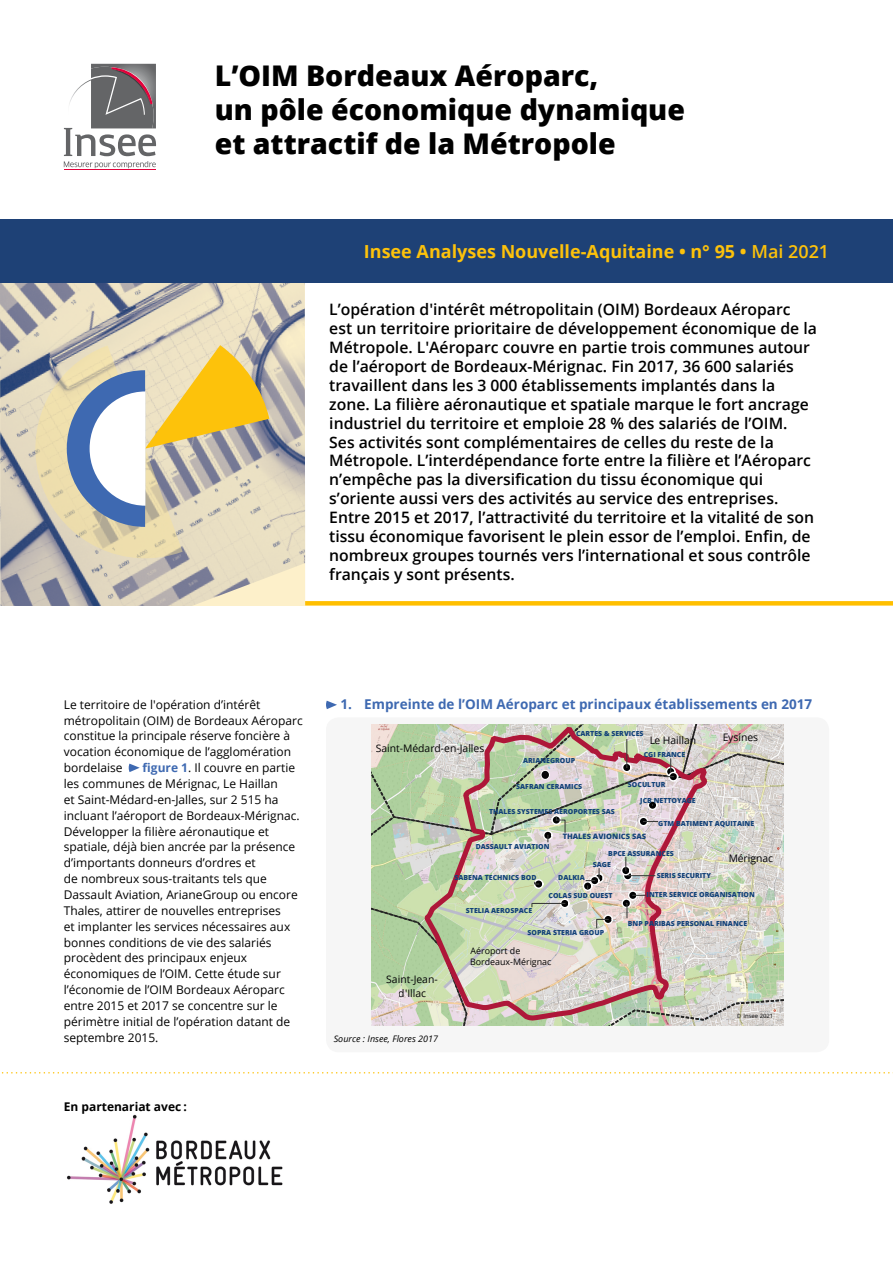
<style>
.page{position:relative;width:893px;height:1263px;background:#fff}
.page>*{position:absolute;margin:0;border:0;box-sizing:border-box;transform-origin:0 0}
.t1{font:800 28.5px/34.2px "Open Sans";color:#000}
.t2{font:700 18px "Open Sans";color:#fdc20b}
.t3{font:600 15.75px/18.9px "Open Sans";color:#000}
.t4{font:700 13.5px "Open Sans";color:#3e69b1}
.t5{font:12px/15.9px "Open Sans";color:#000}
.t6{font:700 12px "Open Sans";color:#000}
.t7{font:10.35px/14px "Open Sans";color:#020203;text-align:center}
.t8{font:italic 9px "Open Sans";color:#000}
.t9{font:8.85px/10.9px "Open Sans";color:#020203}
.t10{font:800 7.5px "Open Sans";color:#134279}
.t11{font:800 6.9px "Open Sans";color:#134279}
.t12{font:5.85px "Open Sans";color:#020203}
.s1{font-weight:600}
.s2{font-weight:700;color:#3e69b1}
</style>
<div class="page">
<hr style="left:64px;top:170px;width:92px;height:1px;background:#e2023b">
<svg style="left:64px;top:64px;width:92px;height:104px"></svg>
<svg style="left:1px;top:1072px;width:892px;height:1px"></svg>
<img style="left:67px;top:1114px;width:216px;height:90px">
<div style="left:326px;top:717px;width:503px;height:335px;background:#f6f6f6;border-radius:13px"></div>
<svg style="left:326px;top:701px;width:11px;height:8px"></svg>
<svg style="left:371px;top:724px;width:413px;height:302px;background:#cacab7"></svg>
<svg style="left:128px;top:764px;width:12px;height:8px"></svg>
<svg style="left:305px;top:543px;width:588px;height:63px"></svg>
<img style="left:0;top:283px;width:305px;height:323px">
<div style="left:0;top:219px;width:893px;height:64px;background:#1e4176"></div>
<svg style="left:35px;top:345px;width:234px;height:213px;background:#cdc4a6"></svg>
<h1 class="t1" style="left:215px;top:57px;width:472px">L’OIM Bordeaux Aéroparc,<br>un pôle économique dynamique et attractif de la Métropole</h1>
<p class="t2" style="left:364px;top:239px;width:467px">Insee Analyses Nouvelle-Aquitaine • n° 95 • <span class="s1">Mai 2021</span></p>
<p class="t3" style="left:329px;top:300px;width:489px">L’opération d'intérêt métropolitain (OIM) Bordeaux Aéroparc est un territoire prioritaire de développement économique de la Métropole. L'Aéroparc couvre en partie trois communes autour de l’aéroport de Bordeaux-Mérignac. Fin 2017, 36 600 salariés travaillent dans les 3 000 établissements implantés dans la zone. La filière aéronautique et spatiale marque le fort ancrage industriel du territoire et emploie 28 % des salariés de l’OIM.<br>Ses activités sont complémentaires de celles du reste de la Métropole. L’interdépendance forte entre la filière et l’Aéroparc n’empêche pas la diversification du tissu économique qui s’oriente aussi vers des activités au service des entreprises.<br>Entre 2015 et 2017, l’attractivité du territoire et la vitalité de son tissu économique favorisent le plein essor de l’emploi. Enfin, de nombreux groupes tournés vers l’international et sous contrôle français y sont présents.</p>
<p class="t5" style="left:64px;top:696px;width:240px">Le territoire de l'opération d’intérêt métropolitain (OIM) de Bordeaux Aéroparc constitue la principale réserve foncière à vocation économique de l’agglomération bordelaise</p>
<p class="t5" style="left:64px;top:759px;width:237px;text-indent:79px"><span class="s2">figure 1</span>. Il couvre en partie les communes de Mérignac, Le Haillan<br>et Saint-Médard-en-Jalles, sur 2 515 ha incluant l’aéroport de Bordeaux-Mérignac.<br>Développer la filière aéronautique et spatiale, déjà bien ancrée par la présence d’importants donneurs d’ordres et<br>de nombreux sous-traitants tels que Dassault Aviation, ArianeGroup ou encore Thales, attirer de nouvelles entreprises<br>et implanter les services nécessaires aux bonnes conditions de vie des salariés procèdent des principaux enjeux économiques de l’OIM. Cette étude sur l’économie de l’OIM Bordeaux Aéroparc entre 2015 et 2017 se concentre sur le périmètre initial de l’opération datant de septembre 2015.</p>
<p class="t6" style="left:64px;top:1098px;width:125px">En partenariat avec :</p>
<p class="t4" style="left:341px;top:695px;width:473px">1. Empreinte de l’OIM Aéroparc et principaux établissements en 2017</p>
<p class="t7" style="left:376px;top:741px;width:110px">Saint-Médard-en-Jalles</p>
<p class="t11" style="left:576px;top:728px;width:69px">CARTES &amp; SERVICES</p>
<p class="t7" style="left:649px;top:733px;width:49px">Le Haillan</p>
<p class="t11" style="left:523px;top:755px;width:53px">ARIANEGROUP</p>
<p class="t11" style="left:516px;top:781px;width:67px">SAFRAN CERAMICS</p>
<p class="t11" style="left:644px;top:749px;width:43px">CGI FRANCE</p>
<p class="t11" style="left:628px;top:779px;width:39px">SOCULTUR</p>
<p class="t7" style="left:722px;top:730px;width:37px">Eysines</p>
<p class="t11" style="left:640px;top:795px;width:57px">JCB NETTOYAGE</p>
<p class="t11" style="left:658px;top:818px;width:97px">GTM BATIMENT AQUITAINE</p>
<p class="t10" style="left:563px;top:831px;width:85px">THALES AVIONICS SAS</p>
<p class="t11" style="left:489px;top:806px;width:127px">THALES SYSTEMES AEROPORTES SAS</p>
<p class="t11" style="left:476px;top:841px;width:75px">DASSAULT AVIATION</p>
<p class="t11" style="left:454px;top:872px;width:83px">SABENA TECHNICS BOD</p>
<p class="t11" style="left:466px;top:905px;width:68px">STELIA AEROSPACE</p>
<p class="t11" style="left:608px;top:848px;width:67px">BPCE ASSURANCES</p>
<p class="t7" style="left:728px;top:851px;width:46px">Mérignac</p>
<p class="t11" style="left:593px;top:859px;width:20px">SAGE</p>
<p class="t11" style="left:558px;top:872px;width:28px">DALKIA</p>
<p class="t11" style="left:657px;top:870px;width:56px">SERIS SECURITY</p>
<p class="t11" style="left:647px;top:889px;width:110px">INTER SERVICE ORGANISATION</p>
<p class="t11" style="left:548px;top:890px;width:65px">COLAS SUD OUEST</p>
<p class="t11" style="left:528px;top:927px;width:78px">SOPRA STERIA GROUP</p>
<p class="t11" style="left:628px;top:918px;width:121px">BNP PARIBAS PERSONAL FINANCE</p>
<p class="t7" style="left:386px;top:972px;width:53px">Saint-Jean&shy;d'Illac</p>
<p class="t8" style="left:334px;top:1033px;width:106px">Source : Insee, Flores 2017</p>
<p class="t9" style="left:470px;top:945px;width:83px">Aéroport de<br>Bordeaux-Mérignac</p>
<p class="t12" style="left:737px;top:1012px;width:38px">© Insee 2021</p>
</div>
